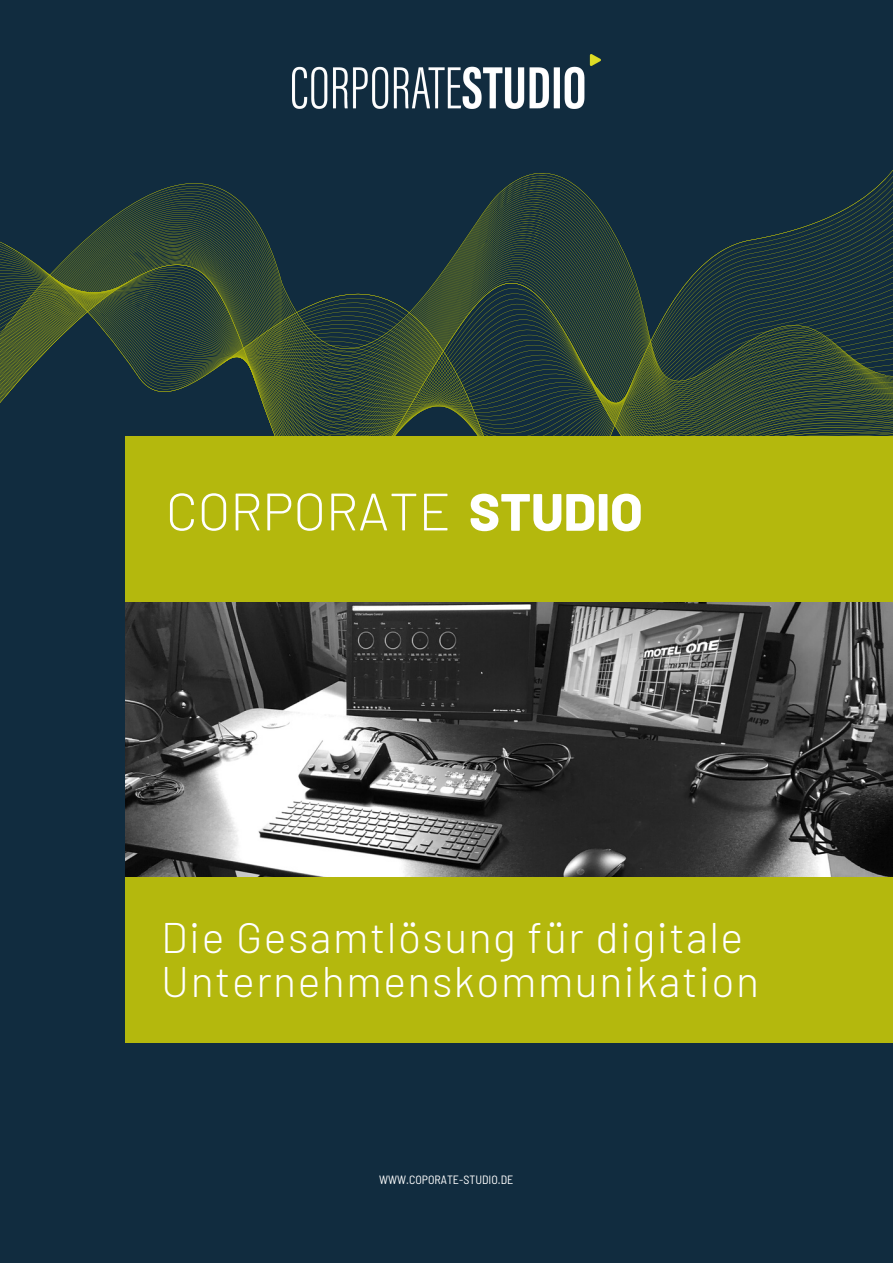
<style>
.page{position:relative;width:893px;height:1264px;background:#fff}
.page>*{position:absolute;margin:0;border:0;box-sizing:border-box;transform-origin:0 0}
.t1{font:300 52.5px "Barlow";color:#fff}
.t2{font:300 42.75px/43.8px "Barlow";letter-spacing:.035em;color:#fff}
.t3{font:semi-condensed 12px "Barlow";color:#fff}
.s1{font-weight:800}
</style>
<div class="page">
<div style="left:0;top:0;width:892px;height:1262px;background:#112c3f"></div>
<svg style="left:0;top:171px;width:892px;height:265px"></svg>
<div style="left:125px;top:436px;width:767px;height:606px;background:#b4b80d"></div>
<img style="left:292px;top:55px;width:308px;height:54px">
<img style="left:125px;top:602px;width:767px;height:274px">
<p class="t1" style="left:166px;top:478px;width:478px">CORPORATE <span class="s1">STUDIO</span></p>
<p class="t2" style="left:161px;top:914px;width:599px">Die Gesamtlösung für digitale<br>Unternehmenskommunikation</p>
<p class="t3" style="left:379px;top:1171px;width:136px">WWW.COPORATE-STUDIO.DE</p>
</div>
